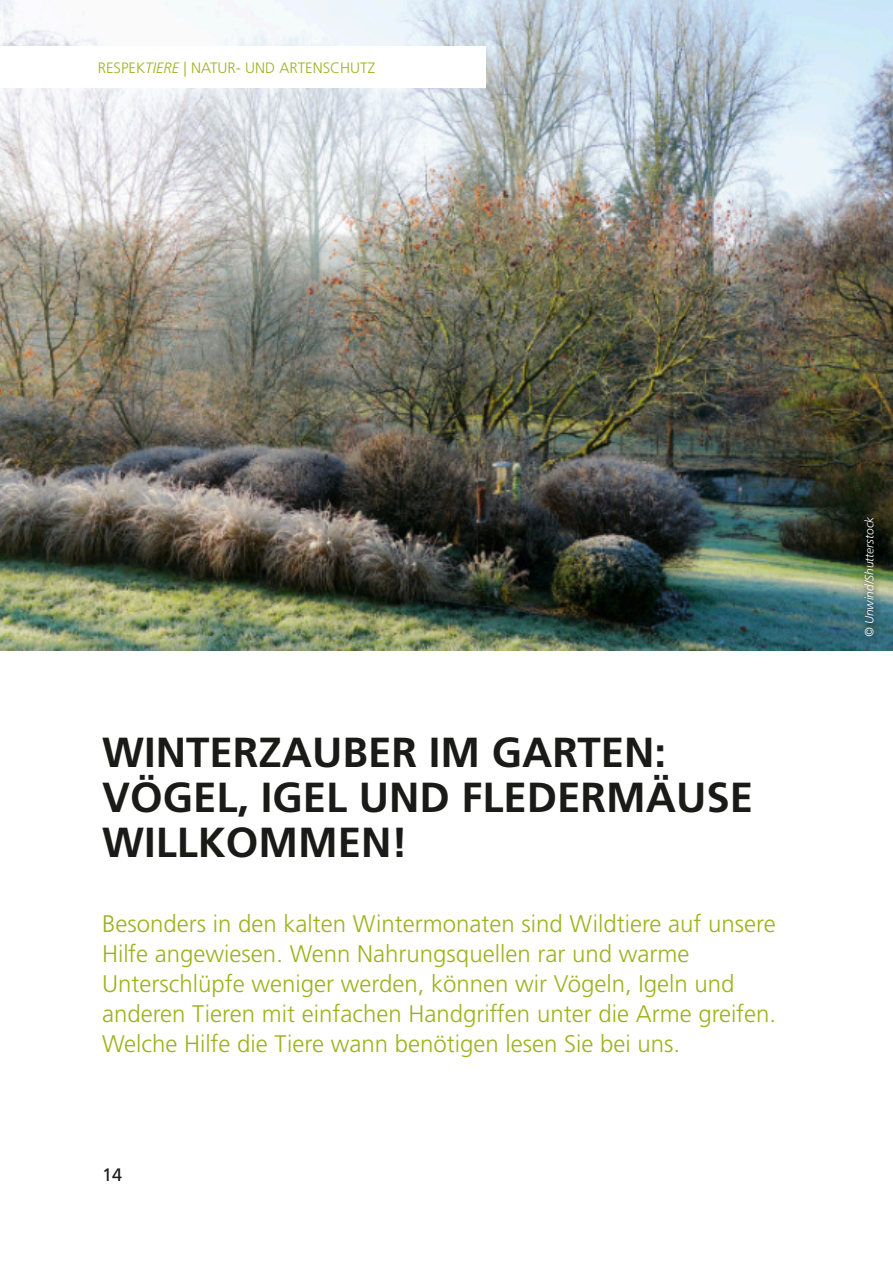
<style>
.page{position:relative;width:893px;height:1263px;background:#fff}
.page>*{position:absolute;margin:0;border:0;box-sizing:border-box;transform-origin:0 0}
.t1{font:700 42px/45px "Frutiger LT Pro";color:#1a1a18}
.t2{font:300 24px/30px "Frutiger LT Pro";color:#9fb21c}
.t3{font:18px "Frutiger LT Pro";color:#1b1c20}
.t4{font:300 15px "Frutiger LT Pro";color:#9fb21c}
.t5{font:italic 300 12px "Frutiger LT Pro";color:#fff}
.s1{font-style:italic}
</style>
<div class="page">
<img style="left:0;top:0;width:893px;height:650px">
<div style="left:0;top:47px;width:486px;height:41px;background:#fff"></div>
<img style="left:856px;top:510px;width:26px;height:135px">
<p class="t4" style="left:98px;top:62px;width:279px">RESPEK<span class="s1">TIERE</span> | NATUR- UND ARTENSCHUTZ</p>
<h1 class="t1" style="left:102px;top:734px;width:653px">WINTERZAUBER IM GARTEN:<br>VÖGEL, IGEL UND FLEDERMÄUSE<br>WILLKOMMEN!</h1>
<p class="t2" style="left:102px;top:911px;width:676px">Besonders in den kalten Wintermonaten sind Wildtiere auf unsere Hilfe angewiesen. Wenn Nahrungsquellen rar und warme Unterschlüpfe weniger werden, können wir Vögeln, Igeln und anderen Tieren mit einfachen Handgriffen unter die Arme greifen.<br>Welche Hilfe die Tiere wann benötigen lesen Sie bei uns.</p>
<p class="t3" style="left:102px;top:1167px;width:22px">14</p>
<p class="t5" style="left:864px;top:637px;width:122px;rotate:-90deg">© Unwind/Shutterstock</p>
</div>
